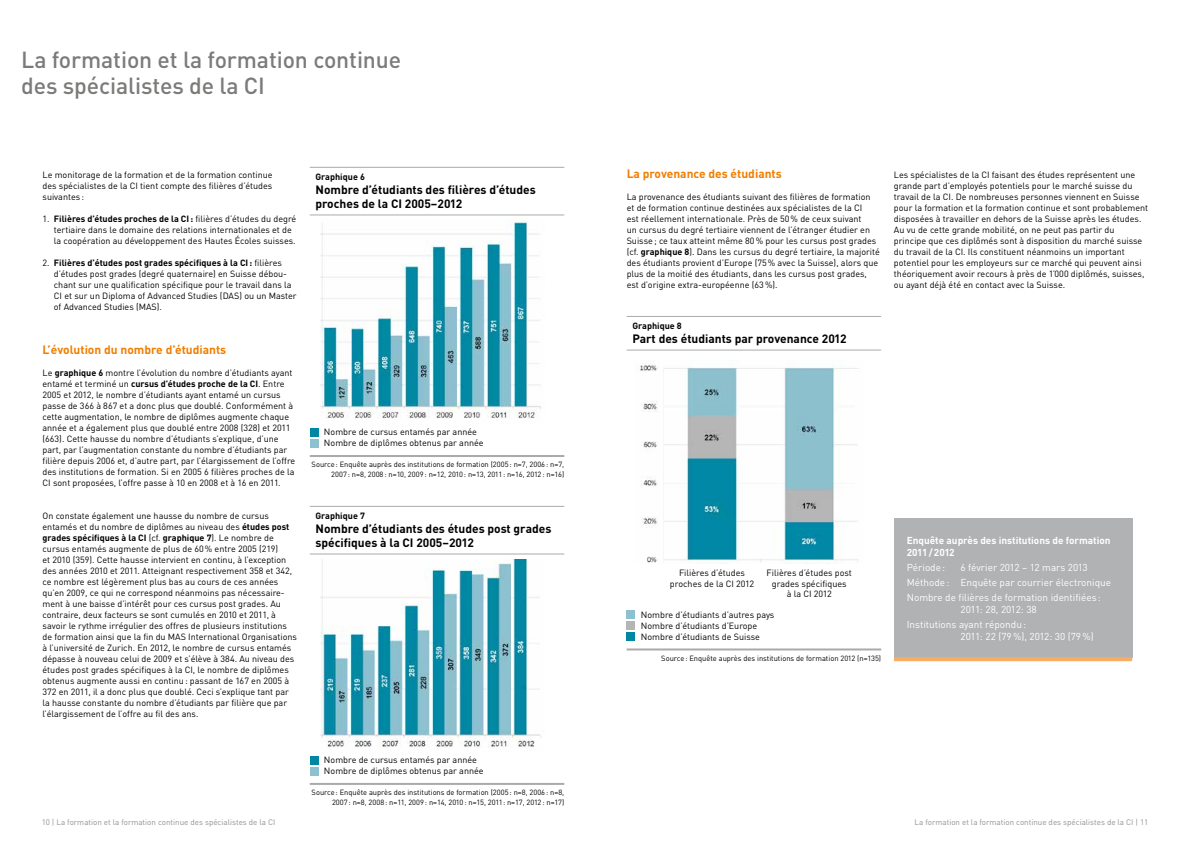
<style>
.page{position:relative;width:1191px;height:842px;background:#fff}
.page>*{position:absolute;margin:0;border:0;box-sizing:border-box;transform-origin:0 0}
.t1{font:500 23px/26px "DINOT";letter-spacing:-.005em;color:#7b7b7a}
.t2{font:700 12px/14px "DINOT";color:#000}
.t3{font:700 12px "DINOT";color:#f07e00}
.t4{font:10px/14.8px "DINOT";color:#fff}
.t5{font:700 10px/12px "DINOT";color:#fff}
.t6{font:9px/11px "DINOT";color:#000}
.t7{font:700 9px "DINOT";color:#000}
.t8{font:8px "DINOT";color:#919292}
.t9{font:7.5px/10px "DINOT";color:#000;text-align:right}
.s1{font-weight:700}
</style>
<div class="page">
<hr style="left:310px;top:167px;width:254px;height:1px;background:#a9aaaa">
<hr style="left:310px;top:215px;width:254px;height:1px;background:#a9aaaa">
<img style="left:321px;top:220px;width:220px;height:199px">
<div style="left:310px;top:428px;width:8px;height:8px;background:#0088a3"></div>
<div style="left:310px;top:439px;width:8px;height:8px;background:#8dc0d0"></div>
<hr style="left:310px;top:506px;width:254px;height:1px;background:#a9aaaa">
<hr style="left:310px;top:554px;width:254px;height:1px;background:#a9aaaa">
<img style="left:321px;top:560px;width:220px;height:188px">
<div style="left:310px;top:756px;width:8px;height:8px;background:#0088a3"></div>
<div style="left:310px;top:767px;width:8px;height:8px;background:#8dc0d0"></div>
<hr style="left:310px;top:455px;width:254px;height:2px;background:#a9aaaa">
<hr style="left:626px;top:316px;width:255px;height:1px;background:#a9aaaa">
<hr style="left:626px;top:350px;width:255px;height:1px;background:#a9aaaa">
<img style="left:640px;top:360px;width:218px;height:203px">
<div style="left:626px;top:610px;width:9px;height:9px;background:#8dc0d0"></div>
<div style="left:626px;top:621px;width:9px;height:9px;background:#b5b5b5"></div>
<div style="left:626px;top:632px;width:9px;height:9px;background:#0088a3"></div>
<hr style="left:310px;top:783px;width:254px;height:2px;background:#a9aaaa">
<hr style="left:626px;top:648px;width:255px;height:2px;background:#a9aaaa">
<div style="left:894px;top:518px;width:238px;height:140px;background:#b1b2b3"></div>
<svg style="left:894px;top:657px;width:238px;height:4px"></svg>
<h1 class="t1" style="left:21px;top:46px;width:381px">La formation et la formation continue des spécialistes de la CI</h1>
<p class="t6" style="left:43px;top:169px;width:231px;text-align:justify">Le monitorage de la formation et de la formation continue des spécialistes de la CI tient compte des filières d’études suivantes :</p>
<p class="t6" style="left:54px;top:213px;width:244px;text-indent:-11px">1. <span class="s1">Filières d’études proches de la CI:</span> filières d’études du degré tertiaire dans le domaine des relations internationales et de la coopération au développement des Hautes Écoles suisses.</p>
<p class="t6" style="left:54px;top:257px;width:244px;text-indent:-11px">2. <span class="s1">Filières d’études post grades spécifiques à la CI:</span> filières d’études post grades (degré quaternaire) en Suisse débou&shy;chant sur une qualification spécifique pour le travail dans la CI et sur un Diploma of Advanced Studies (DAS) ou un Master of Advanced Studies (MAS).</p>
<h2 class="t3" style="left:43px;top:342px;width:185px">L’évolution du nombre d’étudiants</h2>
<p class="t6" style="left:43px;top:367px;width:254px">Le <span class="s1">graphique 6</span> montre l’évolution du nombre d’étudiants ayant entamé et terminé un <span class="s1">cursus d’études proche de la CI</span>. Entre 2005 et 2012, le nombre d’étudiants ayant entamé un cursus passe de 366 à 867 et a donc plus que doublé. Conformément à cette augmentation, le nombre de diplômes augmente chaque année et a également plus que doublé entre 2008 (328) et 2011 (663). Cette hausse du nombre d’étudiants s’explique, d’une part, par l’augmentation constante du nombre d’étudiants par filière depuis 2006 et, d’autre part, par l’élargissement de l’offre des institutions de formation. Si en 2005 6 filières proches de la CI sont proposées, l’offre passe à 10 en 2008 et à 16 en 2011.</p>
<p class="t6" style="left:43px;top:510px;width:256px">On constate également une hausse du nombre de cursus entamés et du nombre de diplômes au niveau des <span class="s1">études post grades spécifiques à la CI</span> (cf. <span class="s1">graphique 7</span>). Le nombre de cursus entamés augmente de plus de 60% entre 2005 (219)<br>et 2010 (359). Cette hausse intervient en continu, à l’exception des années 2010 et 2011. Atteignant respectivement 358 et 342, ce nombre est légèrement plus bas au cours de ces années qu’en 2009, ce qui ne correspond néanmoins pas nécessaire&shy;ment à une baisse d’intérêt pour ces cursus post grades. Au contraire, deux facteurs se sont cumulés en 2010 et 2011, à savoir le rythme irrégulier des offres de plusieurs institutions de formation ainsi que la fin du MAS International Organisations à l’université de Zurich. En 2012, le nombre de cursus entamés dépasse à nouveau celui de 2009 et s’élève à 384. Au niveau des études post grades spécifiques à la CI, le nombre de diplômes obtenus augmente aussi en continu: passant de 167 en 2005 à 372 en 2011, il a donc plus que doublé. Ceci s’explique tant par la hausse constante du nombre d’étudiants par filière que par l’élargissement de l’offre au fil des ans.</p>
<p class="t7" style="left:315px;top:171px;width:51px">Graphique 6</p>
<h2 class="t2" style="left:315px;top:182px;width:222px">Nombre d’étudiants des filières d’études proches de la CI 2005–2012</h2>
<p class="t6" style="left:324px;top:426px;width:161px">Nombre de cursus entamés par année<br>Nombre de diplômes obtenus par année</p>
<p class="t9" style="left:312px;top:459px;width:254px">Source: Enquête auprès des institutions de formation (2005: n=7, 2006: n=7,<br>2007: n=8, 2008: n=10, 2009: n=12, 2010: n=13, 2011: n=16, 2012: n=16)</p>
<p class="t7" style="left:315px;top:510px;width:51px">Graphique 7</p>
<h2 class="t2" style="left:315px;top:521px;width:237px">Nombre d’étudiants des études post grades spécifiques à la CI 2005–2012</h2>
<p class="t6" style="left:324px;top:754px;width:161px">Nombre de cursus entamés par année<br>Nombre de diplômes obtenus par année</p>
<p class="t9" style="left:312px;top:787px;width:254px">Source: Enquête auprès des institutions de formation (2005: n=8, 2006: n=8,<br>2007: n=8, 2008: n=11, 2009: n=14, 2010: n=15, 2011: n=17, 2012: n=17)</p>
<h2 class="t3" style="left:626px;top:166px;width:157px">La provenance des étudiants</h2>
<p class="t6" style="left:626px;top:191px;width:255px">La provenance des étudiants suivant des filières de formation et de formation continue destinées aux spécialistes de la CI<br>est réellement internationale. Près de 50% de ceux suivant<br>un cursus du degré tertiaire viennent de l’étranger étudier en Suisse; ce taux atteint même 80% pour les cursus post grades (cf. <span class="s1">graphique 8</span>). Dans les cursus du degré tertiaire, la majorité des étudiants provient d’Europe (75% avec la Suisse), alors que plus de la moitié des étudiants, dans les cursus post grades, est d’origine extra-européenne (63%).</p>
<p class="t7" style="left:632px;top:320px;width:51px">Graphique 8</p>
<h2 class="t2" style="left:632px;top:331px;width:216px">Part des étudiants par provenance 2012</h2>
<p class="t6" style="left:894px;top:169px;width:256px">Les spécialistes de la CI faisant des études représentent une grande part d’employés potentiels pour le marché suisse du travail de la CI. De nombreuses personnes viennent en Suisse pour la formation et la formation continue et sont probablement disposées à travailler en dehors de la Suisse après les études.<br>Au vu de cette grande mobilité, on ne peut pas partir du principe que ces diplômés sont à disposition du marché suisse du travail de la CI. Ils constituent néanmoins un important potentiel pour les employeurs sur ce marché qui peuvent ainsi théoriquement avoir recours à près de 1’000 diplômés, suisses, ou ayant déjà été en contact avec la Suisse.</p>
<p class="t6" style="left:670px;top:567px;width:86px;text-align:center">Filières d’études proches de la CI 2012</p>
<p class="t6" style="left:766px;top:567px;width:87px;text-align:center">Filières d’études post grades spécifiques<br>à la CI 2012</p>
<p class="t6" style="left:641px;top:609px;width:135px">Nombre d’étudiants d’autres pays<br>Nombre d’étudiants d’Europe<br>Nombre d’étudiants de Suisse</p>
<p class="t9" style="left:661px;top:653px;width:221px">Source: Enquête auprès des institutions de formation 2012 (n=135)</p>
<p class="t5" style="left:906px;top:534px;width:205px">Enquête auprès des institutions de formation<br>2011/2012</p>
<p class="t4" style="left:906px;top:560px;width:40px">Période:</p>
<p class="t4" style="left:906px;top:560px;width:206px;text-indent:54px">6 février 2012 – 12 mars 2013<br>Méthode: Enquête par courrier électronique<br>Nombre de filières de formation identifiées :</p>
<p class="t4" style="left:906px;top:602px;width:132px;text-indent:54px">2011: 28, 2012: 38<br>Institutions ayant répondu:</p>
<p class="t4" style="left:960px;top:628px;width:135px">2011: 22 (79%), 2012: 30 (79%)</p>
<p class="t8" style="left:42px;top:817px;width:235px">10 | La formation et la formation continue des spécialistes de la CI</p>
<p class="t8" style="left:914px;top:817px;width:235px">La formation et la formation continue des spécialistes de la CI | 11</p>
</div>
